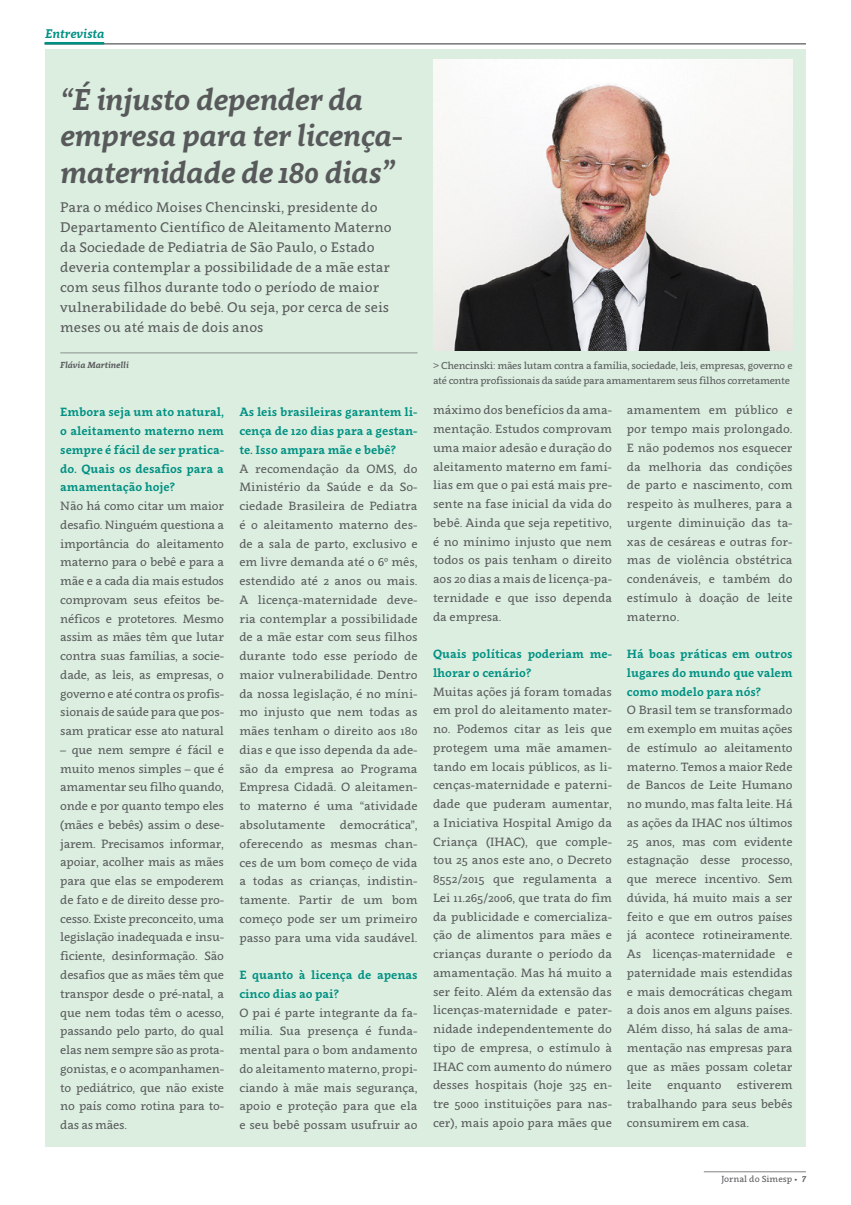
<style>
.page{position:relative;width:851px;height:1205px;background:#fff}
.page>*{position:absolute;margin:0;border:0;box-sizing:border-box;transform-origin:0 0}
.t1{font:italic 700 30px/36.2px "Clavo";letter-spacing:-.015em;color:#58595b}
.t2{font:13.75px/20px "Clavo";color:#58595b}
.t3{font:italic 700 12.5px "Clavo";color:#009183}
.t4{font:11.88px/18.8px "Clavo";color:#58595b;text-align:justify}
.t5{font:700 11.88px/18.8px "Clavo";color:#009183;text-align:justify}
.t6{font:10px/15px "Clavo";letter-spacing:-.03em;color:#58595b}
.t7{font:8.75px "Clavo";color:#58595b}
.t8{font:italic 700 8.75px "Clavo";color:#58595b}
.s1{font-size:32.5px}
.s2{font-weight:700;font-style:italic}
</style>
<div class="page">
<hr style="left:703px;top:1171px;width:102px;height:1px;background:#808285">
<hr style="left:45px;top:43px;width:760px;height:1px;background:#58595b">
<hr style="left:45px;top:42px;width:59px;height:2px;background:#009183">
<div style="left:45px;top:49px;width:760px;height:1097px;background:#dbeee0"></div>
<img style="left:433px;top:60px;width:359px;height:290px">
<hr style="left:60px;top:352px;width:357px;height:1px;background:#58595b">
<p class="t3" style="left:45px;top:24px;width:61px">Entrevista</p>
<h1 class="t1" style="left:60px;top:80px;width:344px">“É injusto depender da empresa para ter licença&shy;maternidade de 180 dias<span class="s1">”</span></h1>
<p class="t2" style="left:60px;top:196px;width:333px">Para o médico Moises Chencinski, presidente do Departamento Científico de Aleitamento Materno da Sociedade de Pediatria de São Paulo, o Estado deveria contemplar a possibilidade de a mãe estar com seus filhos durante todo o período de maior vulnerabilidade do bebê. Ou seja, por cerca de seis meses ou até mais de dois anos</p>
<p class="t8" style="left:60px;top:359px;width:70px">Flávia Martinelli</p>
<p class="t5" style="left:60px;top:402px;width:165px">Embora seja um ato natural, o aleitamento materno nem sempre é fácil de ser pratica&shy;do. Quais os desafios para a amamentação hoje?</p>
<p class="t4" style="left:60px;top:496px;width:165px">Não há como citar um maior desafio. Ninguém questiona a importância do aleitamento materno para o bebê e para a mãe e a cada dia mais estudos comprovam seus efeitos be&shy;néficos e protetores. Mesmo assim as mães têm que lutar contra suas famílias, a socie&shy;dade, as leis, as empresas, o governo e até contra os profis&shy;sionais de saúde para que pos&shy;sam praticar esse ato natural</p>
<p class="t4" style="left:60px;top:740px;width:165px">– que nem sempre é fácil e muito menos simples – que é amamentar seu filho quando, onde e por quanto tempo eles (mães e bebês) assim o dese&shy;jarem. Precisamos informar, apoiar, acolher mais as mães para que elas se empoderem de fato e de direito desse pro&shy;cesso. Existe preconceito, uma legislação inadequada e insu&shy;ficiente, desinformação. São desafios que as mães têm que transpor desde o pré-natal, a que nem todas têm o acesso, passando pelo parto, do qual elas nem sempre são as prota&shy;gonistas, e o acompanhamen&shy;to pediátrico, que não existe no país como rotina para to&shy;das as mães.</p>
<p class="t5" style="left:239px;top:402px;width:180px">As leis brasileiras garantem li&shy;cença de 120 dias para a gestan&shy;te. Isso ampara mãe e bebê?</p>
<p class="t4" style="left:239px;top:459px;width:180px">A recomendação da OMS, do Ministério da Saúde e da So&shy;ciedade Brasileira de Pediatra é o aleitamento materno des&shy;de a sala de parto, exclusivo e em livre demanda até o 6º mês, estendido até 2 anos ou mais.<br>A licença-maternidade deve&shy;ria contemplar a possibilidade de a mãe estar com seus filhos durante todo esse período de maior vulnerabilidade. Dentro da nossa legislação, é no míni&shy;mo injusto que nem todas as mães tenham o direito aos 180 dias e que isso dependa da ade&shy;são da empresa ao Programa Empresa Cidadã. O aleitamen&shy;to materno é uma “atividade absolutamente democrática”, oferecendo as mesmas chan&shy;ces de um bom começo de vida a todas as crianças, indistin&shy;tamente. Partir de um bom começo pode ser um primeiro passo para uma vida saudável.</p>
<p class="t5" style="left:239px;top:965px;width:180px">E quanto à licença de apenas cinco dias ao pai?</p>
<p class="t4" style="left:239px;top:1002px;width:180px">O pai é parte integrante da fa&shy;mília. Sua presença é funda&shy;mental para o bom andamento do aleitamento materno, propi&shy;ciando à mãe mais segurança, apoio e proteção para que ela e seu bebê possam usufruir ao</p>
<p class="t6" style="left:433px;top:357px;width:361px">&gt; Chencinski: mães lutam contra a família, sociedade, leis, empresas, governo e até contra profissionais da saúde para amamentarem seus filhos corretamente</p>
<p class="t4" style="left:433px;top:400px;width:180px">máximo dos benefícios da ama&shy;mentação. Estudos comprovam uma maior adesão e duração do aleitamento materno em famí&shy;lias em que o pai está mais pre&shy;sente na fase inicial da vida do bebê. Ainda que seja repetitivo, é no mínimo injusto que nem todos os pais tenham o direito aos 20 dias a mais de licença-pa&shy;ternidade e que isso dependa da empresa.</p>
<p class="t5" style="left:433px;top:644px;width:180px">Quais políticas poderiam me&shy;lhorar o cenário?</p>
<p class="t4" style="left:433px;top:681px;width:180px">Muitas ações já foram tomadas em prol do aleitamento mater&shy;no. Podemos citar as leis que protegem uma mãe amamen&shy;tando em locais públicos, as li&shy;cenças-maternidade e paterni&shy;dade que puderam aumentar, a Iniciativa Hospital Amigo da Criança (IHAC), que comple&shy;tou 25 anos este ano, o Decreto 8552/2015 que regulamenta a Lei 11.265/2006, que trata do fim da publicidade e comercializa&shy;ção de alimentos para mães e crianças durante o período da amamentação. Mas há muito a ser feito. Além da extensão das licenças-maternidade e pater&shy;nidade independentemente do tipo de empresa, o estímulo à IHAC com aumento do número desses hospitais (hoje 325 en&shy;tre 5000 instituições para nas&shy;cer), mais apoio para mães que</p>
<p class="t4" style="left:627px;top:400px;width:167px">amamentem em público e por tempo mais prolongado.<br>E não podemos nos esquecer da melhoria das condições de parto e nascimento, com respeito às mulheres, para a urgente diminuição das ta&shy;xas de cesáreas e outras for&shy;mas de violência obstétrica condenáveis, e também do estímulo à doação de leite materno.</p>
<p class="t5" style="left:627px;top:644px;width:167px">Há boas práticas em outros lugares do mundo que valem como modelo para nós?</p>
<p class="t4" style="left:627px;top:700px;width:167px">O Brasil tem se transformado em exemplo em muitas ações de estímulo ao aleitamento materno. Temos a maior Rede de Bancos de Leite Humano no mundo, mas falta leite. Há as ações da IHAC nos últimos 25 anos, mas com evidente estagnação desse processo, que merece incentivo. Sem dúvida, há muito mais a ser feito e que em outros países já acontece rotineiramente.<br>As licenças-maternidade e paternidade mais estendidas e mais democráticas chegam a dois anos em alguns países.<br>Além disso, há salas de ama&shy;mentação nas empresas para que as mães possam coletar leite</p>
<p class="t4" style="left:627px;top:1075px;width:167px;text-indent:110px">estiverem trabalhando para seus bebês consumirem em casa.</p>
<p class="t4" style="left:667px;top:1075px;width:56px">enquanto</p>
<p class="t7" style="left:721px;top:1172px;width:86px">Jornal do Simesp • <span class="s2">7</span></p>
</div>
